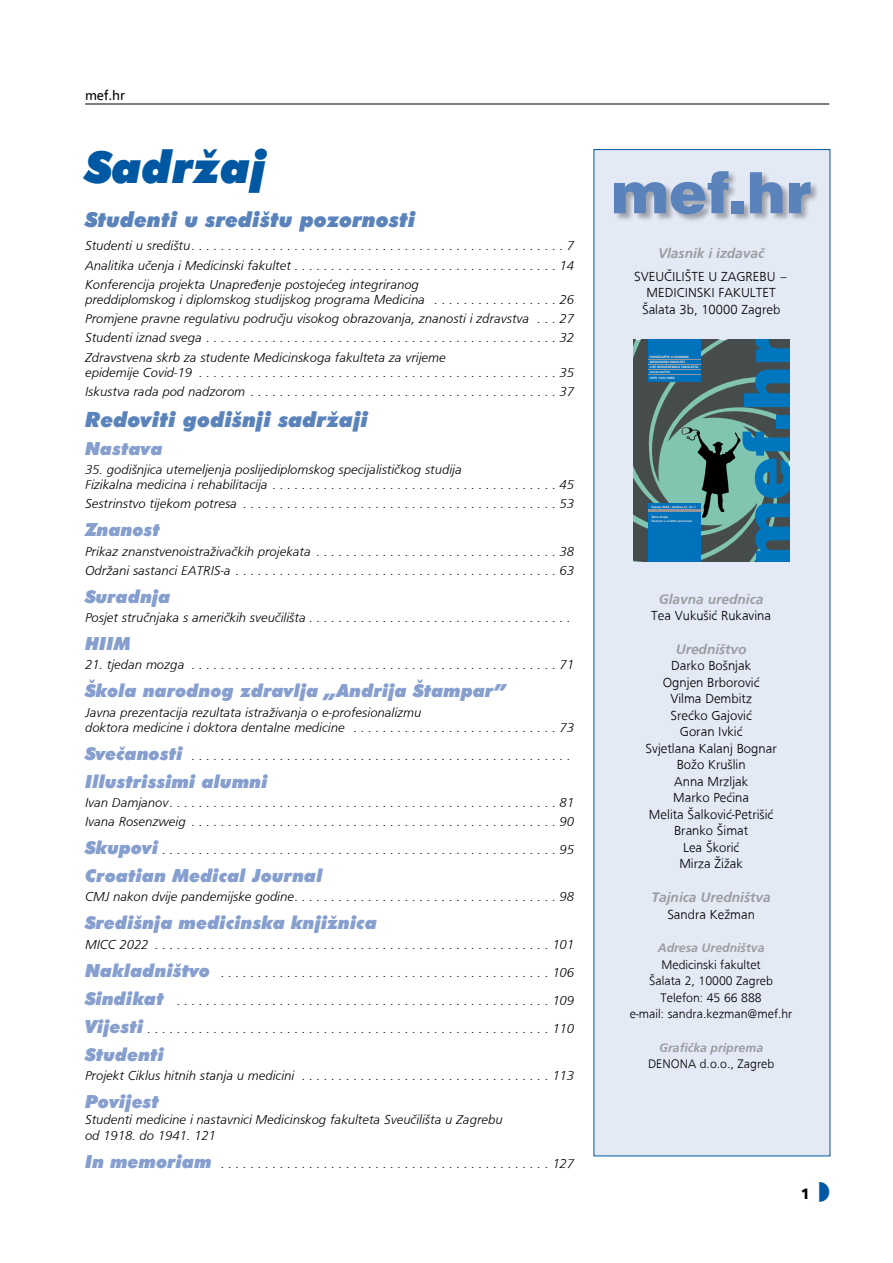
<style>
.page{position:relative;width:893px;height:1263px;background:#fff}
.page>*{position:absolute;margin:0;border:0;box-sizing:border-box;transform-origin:0 0}
.t1{font:800 65.55px "A Helvetica";color:#0076be}
.t2{font:800 57px "A Helvetica";color:#5a83bc}
.t3{font:italic 900 45px "Futura BT";color:#0058a2}
.t4{font:italic 900 21px "Futura BT";color:#5a83bc}
.t5{font:italic 900 18px "Futura BT";color:#869fcf}
.t6{font:900 15px "A Frutiger";color:#000}
.t7{font:500 14.25px "Frugal Sans Bold Italic DTC";color:#9b9c9f}
.t8{font:500 13.5px/19.2px "Frugal Sans Light Italic DTC";color:#000}
.t9{font:500 13.5px/16.5px "Frugal Sans Light DTC";color:#000;text-align:center}
.t10{font:13.5px "A Frutiger";color:#000}
.t11{font:500 12.75px/16.5px "Frugal Sans Light DTC";color:#000;text-align:center}
.t12{font:500 12.75px "Frugal Sans Bold Italic DTC";color:#9b9c9f}
.t13{font:700 3.45px "Gill Sans";color:#d1d3d4}
.t14{font:900 3.15px/5.2px "A Frutiger";color:#dedfe0}
.t15{font:italic 700 3.15px "Gill Sans";color:#dedfe0}
.t16{font:italic 700 3.15px "A Helvetica";color:#dedfe0}
.t17{font:3.15px/2.8px "Gill Sans";color:#d1d3d4}
.t18{font:900 3px "A Frutiger";color:#dedfe0}
.s1{font-family:"Futura BT";font-weight:900;font-style:italic;font-size:18px;color:#869fcf}
</style>
<div class="page">
<hr style="left:85px;top:104px;width:744px;height:1px;background:#000">
<div style="left:593px;top:149px;width:237px;height:1007px;background:#e4e9f6"></div>
<div style="left:614px;top:171px;width:205px;height:52px;background:#000;opacity:.3"></div>
<svg style="left:633px;top:340px;width:156px;height:221px;background:#4c7376"></svg>
<p class="t10" style="left:85px;top:87px;width:42px">mef.hr</p>
<h3 class="t3" style="left:85px;top:140px;width:183px">Sadržaj</h3>
<h3 class="t4" style="left:85px;top:207px;width:332px">Studenti u središtu pozornosti</h3>
<p class="t8" style="left:85px;top:236px;width:490px;text-align:justify">Studenti u središtu . . . . . . . . . . . . . . . . . . . . . . . . . . . . . . . . . . . . . . . . . . . . . . . . . . 7<br>Analitika učenja i Medicinski fakultet . . . . . . . . . . . . . . . . . . . . . . . . . . . . . . . . . . . . 14<br>Konferencija projekta Unapređenje postojećeg integriranog</p>
<p class="t8" style="left:85px;top:290px;width:490px;text-align:justify">preddiplomskog i diplomskog studijskog programa Medicina . . . . . . . . . . . . . . . . . 26<br>Promjene pravne regulativu području visokog obrazovanja, znanosti i zdravstva . . . 27<br>Studenti iznad svega . . . . . . . . . . . . . . . . . . . . . . . . . . . . . . . . . . . . . . . . . . . . . . . . 32<br>Zdravstvena skrb za studente Medicinskoga fakulteta za vrijeme</p>
<p class="t8" style="left:85px;top:362px;width:490px">epidemije Covid-19 . . . . . . . . . . . . . . . . . . . . . . . . . . . . . . . . . . . . . . . . . . . . . . . . . 35<br>Iskustva rada pod nadzorom . . . . . . . . . . . . . . . . . . . . . . . . . . . . . . . . . . . . . . . . . . 37</p>
<h3 class="t4" style="left:85px;top:407px;width:285px">Redoviti godišnji sadržaji</h3>
<h3 class="t5" style="left:85px;top:437px;width:79px">Nastava</h3>
<p class="t8" style="left:85px;top:462px;width:490px;line-height:15px">35. godišnjica utemeljenja poslijediplomskog specijalističkog studija<br>Fizikalna medicina i rehabilitacija . . . . . . . . . . . . . . . . . . . . . . . . . . . . . . . . . . . . . . . 45</p>
<p class="t8" style="left:85px;top:494px;width:490px">Sestrinstvo tijekom potresa . . . . . . . . . . . . . . . . . . . . . . . . . . . . . . . . . . . . . . . . . . . 53</p>
<h3 class="t5" style="left:85px;top:519px;width:77px">Znanost</h3>
<p class="t8" style="left:85px;top:541px;width:490px">Prikaz znanstvenoistraživačkih projekata . . . . . . . . . . . . . . . . . . . . . . . . . . . . . . . . . 38<br>Održani sastanci EATRIS-a . . . . . . . . . . . . . . . . . . . . . . . . . . . . . . . . . . . . . . . . . . . . 63</p>
<h3 class="t5" style="left:85px;top:585px;width:87px">Suradnja</h3>
<p class="t8" style="left:85px;top:608px;width:480px">Posjet stručnjaka s američkih sveučilišta . . . . . . . . . . . . . . . . . . . . . . . . . . . . . . . . . . .</p>
<h3 class="t5" style="left:85px;top:633px;width:47px">HIIM</h3>
<p class="t8" style="left:85px;top:655px;width:490px">21. tjedan mozga ..................................................71</p>
<h3 class="t5" style="left:85px;top:680px;width:422px">Škola narodnog zdravlja „Andrija Štampar”</h3>
<p class="t8" style="left:85px;top:704px;width:490px;line-height:15px">Javna prezentacija rezultata istraživanja o e-profesionalizmu<br>doktora medicine i doktora dentalne medicine . . . . . . . . . . . . . . . . . . . . . . . . . . . . 73</p>
<p class="t8" style="left:85px;top:745px;width:480px"><span class="s1">Svečanosti</span> . . . . . . . . . . . . . . . . . . . . . . . . . . . . . . . . . . . . . . . . . . . . . . . . . . .</p>
<h3 class="t5" style="left:85px;top:770px;width:184px">Illustrissimi alumni</h3>
<p class="t8" style="left:85px;top:793px;width:490px">Ivan Damjanov . . . . . . . . . . . . . . . . . . . . . . . . . . . . . . . . . . . . . . . . . . . . . . . . . . . . . 81<br>Ivana Rosenzweig . . . . . . . . . . . . . . . . . . . . . . . . . . . . . . . . . . . . . . . . . . . . . . . . . . 90</p>
<p class="t8" style="left:85px;top:840px;width:490px"><span class="s1">Skupovi</span> . . . . . . . . . . . . . . . . . . . . . . . . . . . . . . . . . . . . . . . . . . . . . . . . . . . . . . 95</p>
<h3 class="t5" style="left:85px;top:865px;width:239px">Croatian Medical Journal</h3>
<p class="t8" style="left:85px;top:887px;width:490px">CMJ nakon dvije pandemijske godine . . . . . . . . . . . . . . . . . . . . . . . . . . . . . . . . . . . . 98</p>
<h3 class="t5" style="left:85px;top:912px;width:294px">Središnja medicinska knjižnica</h3>
<p class="t8" style="left:85px;top:930px;width:490px;line-height:28px;text-align:justify">MICC 2022 . . . . . . . . . . . . . . . . . . . . . . . . . . . . . . . . . . . . . . . . . . . . . . . . . . . . . . 101<br><span class="s1">Nakladništvo</span> . . . . . . . . . . . . . . . . . . . . . . . . . . . . . . . . . . . . . . . . . . . . . 106<br><span class="s1">Sindikat</span> . . . . . . . . . . . . . . . . . . . . . . . . . . . . . . . . . . . . . . . . . . . . . . . . . . . 109<br><span class="s1">Vijesti</span> . . . . . . . . . . . . . . . . . . . . . . . . . . . . . . . . . . . . . . . . . . . . . . . . . . . . . . . 110</p>
<h3 class="t5" style="left:85px;top:1043px;width:81px">Studenti</h3>
<p class="t8" style="left:85px;top:1066px;width:490px">Projekt Ciklus hitnih stanja u medicini . . . . . . . . . . . . . . . . . . . . . . . . . . . . . . . . . . 113</p>
<h3 class="t5" style="left:85px;top:1091px;width:76px">Povijest</h3>
<p class="t8" style="left:85px;top:1111px;width:419px;line-height:16.2px">Studenti medicine i nastavnici Medicinskog fakulteta Sveučilišta u Zagrebu od 1918. do 1941. 121</p>
<p class="t8" style="left:85px;top:1154px;width:490px"><span class="s1">In memoriam</span> . . . . . . . . . . . . . . . . . . . . . . . . . . . . . . . . . . . . . . . . . . . . . 127</p>
<h2 class="t2" style="left:611px;top:158px;width:202px">mef.hr</h2>
<p class="t7" style="left:658px;top:245px;width:108px">Vlasnik i izdavač</p>
<p class="t9" style="left:634px;top:268px;width:156px">SVEUČILIŠTE U ZAGREBU –<br>MEDICINSKI FAKULTET<br>Šalata 3b, 10000 Zagreb</p>
<p class="t14" style="left:650px;top:354px;width:50px">SVEU^ILI[TE U ZAGREBU<br>MEDICINSKI FAKULTET<br>LIST MEDICINSKOG FAKULTETA www.mef.hr<br>ISSN 1332-960X</p>
<p class="t17" style="left:676px;top:505px;width:3px">e d</p>
<p class="t17" style="left:676px;top:519px;width:3px">c</p>
<p class="t18" style="left:651px;top:505px;width:46px">Srpanj 2022 / Godina 41, br. 1</p>
<p class="t16" style="left:651px;top:515px;width:19px">Tema broja:</p>
<p class="t15" style="left:651px;top:519px;width:43px">Studenti u središtu pozornosti</p>
<p class="t13" style="left:680px;top:519px;width:3px">e</p>
<h1 class="t1" style="left:728px;top:567px;width:233px;rotate:-90deg">mef.hr</h1>
<p class="t7" style="left:659px;top:591px;width:106px">Glavna urednica</p>
<p class="t9" style="left:651px;top:608px;width:121px">Tea Vukušić Rukavina</p>
<p class="t7" style="left:676px;top:641px;width:73px">Uredništvo</p>
<p class="t9" style="left:645px;top:658px;width:133px">Darko Bošnjak<br>Ognjen Brborović<br>Vilma Dembitz<br>Srećko Gajović<br>Goran Ivkić<br>Svjetlana Kalanj Bognar<br>Božo Krušlin<br>Anna Mrzljak<br>Marko Pećina<br>Melita Šalković-Petrišić<br>Branko Šimat<br>Lea Škorić<br>Mirza Žižak</p>
<p class="t7" style="left:651px;top:889px;width:121px">Tajnica Uredništva</p>
<p class="t9" style="left:667px;top:906px;width:89px">Sandra Kežman</p>
<p class="t12" style="left:658px;top:940px;width:108px">Adresa Uredništva</p>
<p class="t11" style="left:630px;top:956px;width:164px">Medicinski fakultet<br>Šalata 2, 10000 Zagreb<br>Telefon: 45 66 888<br>e-mail: sandra.kezman@mef.hr</p>
<p class="t12" style="left:659px;top:1040px;width:105px">Grafička priprema</p>
<p class="t11" style="left:648px;top:1055px;width:128px">DENONA d.o.o., Zagreb</p>
<p class="t6" style="left:801px;top:1184px;width:11px">1</p>
</div>
